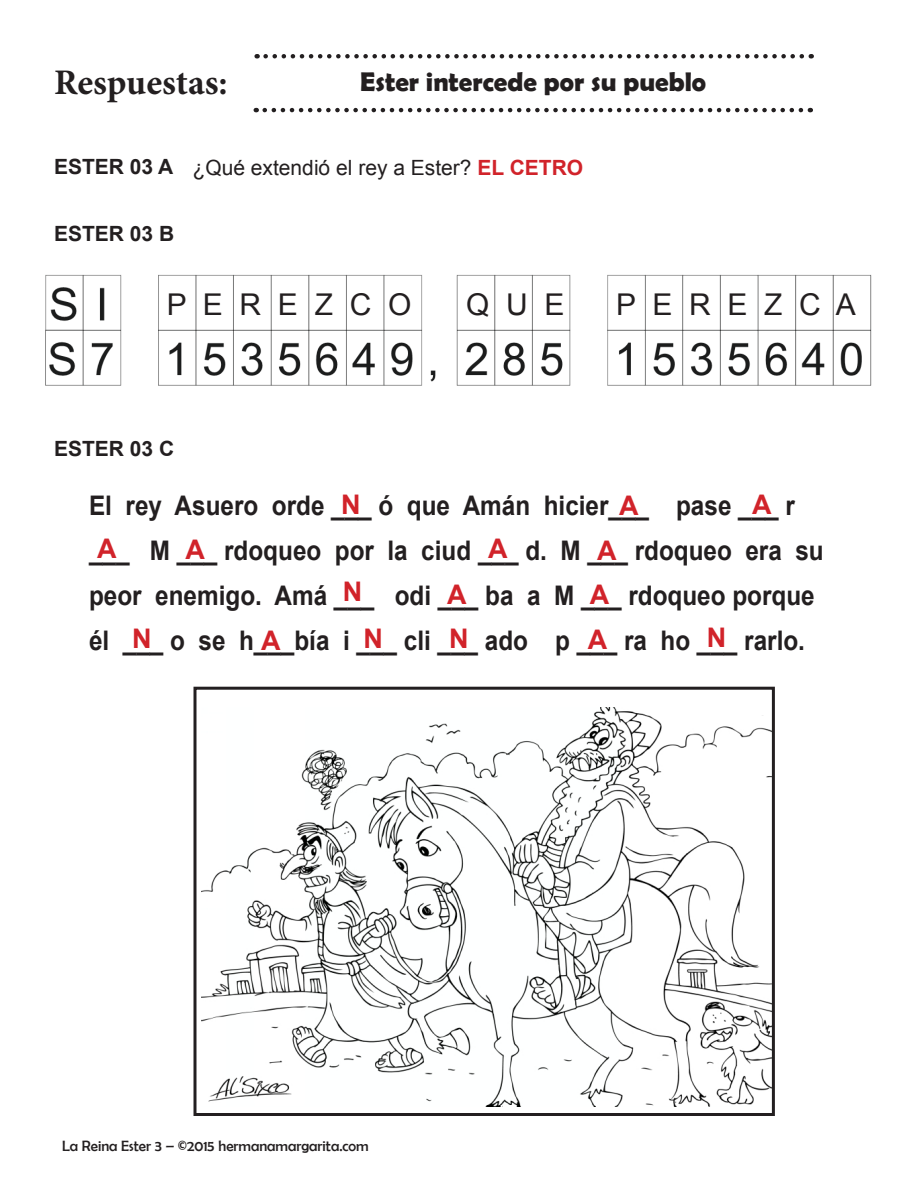
<style>
.page{position:relative;width:918px;height:1188px;background:#fff}
.page>*{position:absolute;margin:0;border:0;box-sizing:border-box;transform-origin:0 0}
.t1{font:700 36px "Minion Pro";color:#231f20}
.t2{font:30px "Arial";color:#231f20}
.Memory_verse{font:700 27px/45px "Arial";color:#231f20;scale:.9 1}
.t3{font:700 27px "Berlin Sans FB Demi";color:#231f20}
.t4{font:700 27px "Arial";color:#d1232a}
.Instrucciones_14{font:21px "Arial";color:#231f20}
.t5{font:700 21px "Arial";color:#231f20}
.t6{font:15px "Berlin Sans FB";color:#231f20}
.s1{font-weight:700;color:#d1232a}
</style>
<div class="page">
<svg style="left:266px;top:54px;width:546px;height:4px"></svg>
<svg style="left:265px;top:108px;width:546px;height:4px"></svg>
<img style="left:45px;top:274px;width:827px;height:112px">
<img style="left:202px;top:707px;width:569px;height:400px">
<div style="left:194px;top:687px;width:581px;height:429px;border:3px solid #231f20"></div>
<p class="t1" style="left:54px;top:57px;width:175px">Respuestas:</p>
<p class="t3" style="left:360px;top:66px;width:347px">Ester intercede por su pueblo</p>
<p class="t5" style="left:54px;top:152px;width:121px">ESTER 03 A</p>
<p class="t5" style="left:54px;top:220px;width:122px">ESTER 03 B</p>
<p class="Instrucciones_14" style="left:193px;top:153px;width:392px">¿Qué extendió el rey a Ester? <span class="s1">EL CETRO</span></p>
<p class="t2" style="left:167px;top:285px;width:246px">P E R E Z C O</p>
<p class="t2" style="left:466px;top:285px;width:100px">Q U E</p>
<p class="t2" style="left:616px;top:285px;width:241px">P E R E Z C A</p>
<p class="t5" style="left:54px;top:435px;width:122px">ESTER 03 C</p>
<p class="t4" style="left:341px;top:486px;width:21px">N</p>
<p class="t4" style="left:619px;top:487px;width:21px">A</p>
<p class="t4" style="left:752px;top:486px;width:21px">A</p>
<p class="Memory_verse" style="left:89px;top:483px;width:818px">El rey Asuero orde ___ ó que Amán hicier___ pase ___ r ___ M ___ rdoqueo por la ciud ___ d. M ___ rdoqueo era su peor enemigo. Amá ___ odi ___ ba a M ___ rdoqueo porque él ___ o se h___bía i ___ cli ___ ado p ___ ra ho ___ rarlo.</p>
<p class="t4" style="left:97px;top:531px;width:21px">A</p>
<p class="t4" style="left:185px;top:532px;width:21px">A</p>
<p class="t4" style="left:488px;top:531px;width:21px">A</p>
<p class="t4" style="left:597px;top:532px;width:21px">A</p>
<p class="t4" style="left:447px;top:577px;width:21px">A</p>
<p class="t4" style="left:590px;top:577px;width:21px">A</p>
<p class="t4" style="left:261px;top:622px;width:21px">A</p>
<p class="t4" style="left:588px;top:621px;width:21px">A</p>
<p class="t4" style="left:343px;top:574px;width:21px">N</p>
<p class="t4" style="left:132px;top:621px;width:21px">N</p>
<p class="t4" style="left:364px;top:621px;width:21px">N</p>
<p class="t4" style="left:449px;top:620px;width:21px">N</p>
<p class="t4" style="left:707px;top:619px;width:21px">N</p>
<p class="t6" style="left:62px;top:1138px;width:308px">La Reina Ester 3 – ©2015 hermanamargarita.com</p>
</div>
